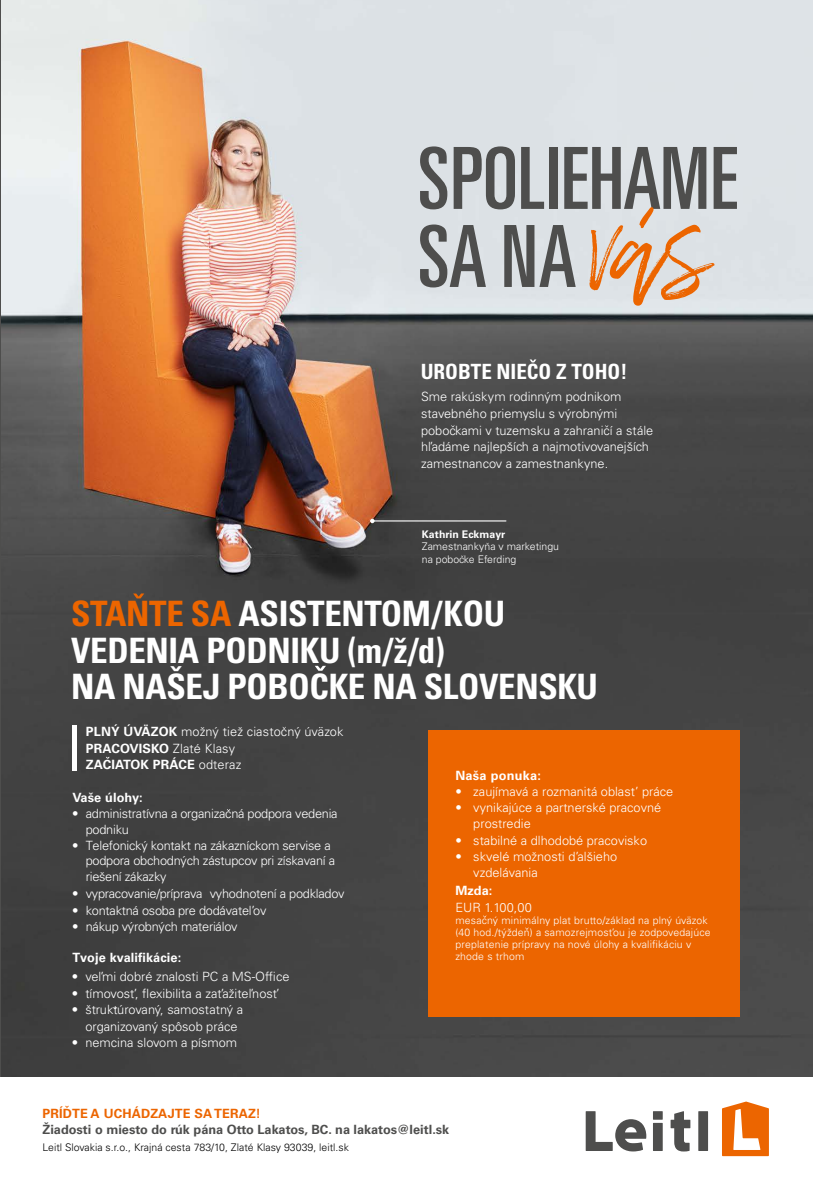
<style>
.page{position:relative;width:813px;height:1187px;background:#fff}
.page>*{position:absolute;margin:0;border:0;box-sizing:border-box;transform-origin:0 0}
.t1{font:227.25px "Wilderness Typeface";color:#ec6500}
.t2{font:ultra-condensed 85.8px/78px "Univers";letter-spacing:.01em;color:#4e4e4d}
.t3{font:700 condensed 34.95px/36.3px "Univers";letter-spacing:-.01em;color:#fff}
.t4{font:700 condensed 21px "Univers";color:#fff}
.t5{font:300 12.75px/16.5px "Univers LT Std";color:#fff}
.t6{font:300 12.75px/15.6px "Univers LT Std";letter-spacing:-.02em;color:#fff}
.t7{font:700 12.75px "Univers LT Std";color:#4e4e4d}
.t8{font:700 12.75px "Univers LT Std";letter-spacing:.01em;color:#fff}
.t9{font:700 12.75px "Univers LT Std";letter-spacing:.01em;color:#ec6500}
.t10{font:300 10.5px/12px "Univers LT Std";letter-spacing:.015em;color:#fff}
.t11{font:300 10.5px "Univers LT Std";color:#000}
.t12{font:700 10.5px "Univers LT Std";letter-spacing:.01em;color:#fff}
.s1{color:#ec6500}
.s2{font-weight:700}
</style>
<div class="page">
<img style="left:1px;top:0;width:811px;height:1077px">
<svg style="left:722px;top:1101px;width:46px;height:54px"></svg>
<svg style="left:585px;top:1111px;width:122px;height:40px"></svg>
<svg style="left:529px;top:359px;width:7px;height:3px"></svg>
<svg style="left:133px;top:593px;width:11px;height:5px"></svg>
<svg style="left:314px;top:665px;width:12px;height:5px"></svg>
<div style="left:427px;top:729px;width:312px;height:287px;background:#ec6500"></div>
<div style="left:72px;top:725px;width:5px;height:46px;background:#fff"></div>
<hr style="left:372px;top:520px;width:133px;height:1px;background:#fff">
<svg style="left:370px;top:518px;width:4px;height:5px"></svg>
<h2 class="t2" style="left:417px;top:139px;width:321px">SPOLIEHAME<br>SA NA</h2>
<h1 class="t1" style="left:590px;top:136px;width:129px">vás</h1>
<h3 class="t4" style="left:420px;top:359px;width:208px">UROBTE NIECO Z TOHO!</h3>
<p class="t5" style="left:421px;top:389px;width:234px">Sme rakúskym rodinným podnikom stavebného priemyslu s výrobnými pobockami v tuzemsku a zahranicí a stále hl’adáme najlepších a najmotivovanejších zamestnancov a zamestnankyne.</p>
<p class="t12" style="left:421px;top:528px;width:85px">Kathrin Eckmayr</p>
<p class="t10" style="left:421px;top:540px;width:139px;line-height:12.6px">Zamestnankyna v marketingu na pobocke Eferding</p>
<h3 class="t3" style="left:71px;top:595px;width:528px"><span class="s1">STANTE SA</span> ASISTENTOM/KOU<br>VEDENIA PODNIKU (m/ž/d)<br>NA NAŠEJ POBOCKE NA SLOVENSKU</h3>
<p class="t5" style="left:86px;top:723px;width:259px"><span class="s2">PLNÝ ÚVÄZOK</span> možný tiež ciastocný úväzok<br><span class="s2">PRACOVISKO</span> Zlaté Klasy<br><span class="s2">ZACIATOK PRÁCE</span> odteraz</p>
<p class="t8" style="left:72px;top:790px;width:72px">Vaše úlohy:</p>
<p class="t6" style="left:86px;top:805px;width:253px;text-indent:-14px">• administratívna a organizacná podpora vedenia podniku</p>
<p class="t6" style="left:86px;top:837px;width:251px;text-indent:-14px">• Telefonický kontakt na zákazníckom servise a podpora obchodných zástupcov pri získavaní a riešení zákazky</p>
<p class="t6" style="left:72px;top:885px;width:274px">• vypracovanie/príprava vyhodnotení a podkladov</p>
<p class="t6" style="left:72px;top:902px;width:195px">• kontaktná osoba pre dodávatel’ov</p>
<p class="t6" style="left:72px;top:918px;width:167px">• nákup výrobných materiálov</p>
<p class="t8" style="left:72px;top:949px;width:110px">Tvoje kvalifikácie:</p>
<p class="t5" style="left:72px;top:968px;width:219px">• vel’mi dobré znalosti PC a MS-Office</p>
<p class="t5" style="left:72px;top:984px;width:209px">• tímovost’, flexibilita a zat’ažitel’nost’</p>
<p class="t5" style="left:85px;top:1001px;width:159px;text-indent:-14px">• štruktúrovaný, samostatný a organizovaný spôsob práce</p>
<p class="t5" style="left:72px;top:1034px;width:167px">• nemcina slovom a písmom</p>
<p class="t8" style="left:455px;top:767px;width:87px">Naša ponuka:</p>
<p class="t5" style="left:455px;top:783px;width:219px">• zaujímavá a rozmanitá oblast’ práce</p>
<p class="t5" style="left:473px;top:799px;width:189px;line-height:15.9px;text-indent:-18px">• vynikajúce a partnerské pracovné prostredie</p>
<p class="t5" style="left:455px;top:832px;width:193px">• stabilné a dlhodobé pracovisko</p>
<p class="t5" style="left:473px;top:849px;width:145px;line-height:15.3px;text-indent:-18px">• skvelé možnosti d’alšieho vzdelávania</p>
<p class="t8" style="left:455px;top:883px;width:38px">Mzda:</p>
<p class="t5" style="left:455px;top:898px;width:78px">EUR 1.100,00</p>
<p class="t10" style="left:455px;top:914px;width:256px">mesacný minimálny plat brutto/základ na plný úväzok (40 hod./týžden) a samozrejmost’ou je zodpovedajúce preplatenie prípravy na nové úlohy a kvalifikáciu v zhode s trhom</p>
<p class="t9" style="left:43px;top:1105px;width:220px">PRÍDTE A UCHÁDZAJTE SA TERAZ!</p>
<p class="t7" style="left:43px;top:1121px;width:408px">Žiadosti o miesto do rúk pána Otto Lakatos, BC. na lakatos@leitl.sk</p>
<p class="t11" style="left:43px;top:1140px;width:308px">Leitl Slovakia s.r.o., Krajná cesta 783/10, Zlaté Klasy 93039, leitl.sk</p>
</div>
